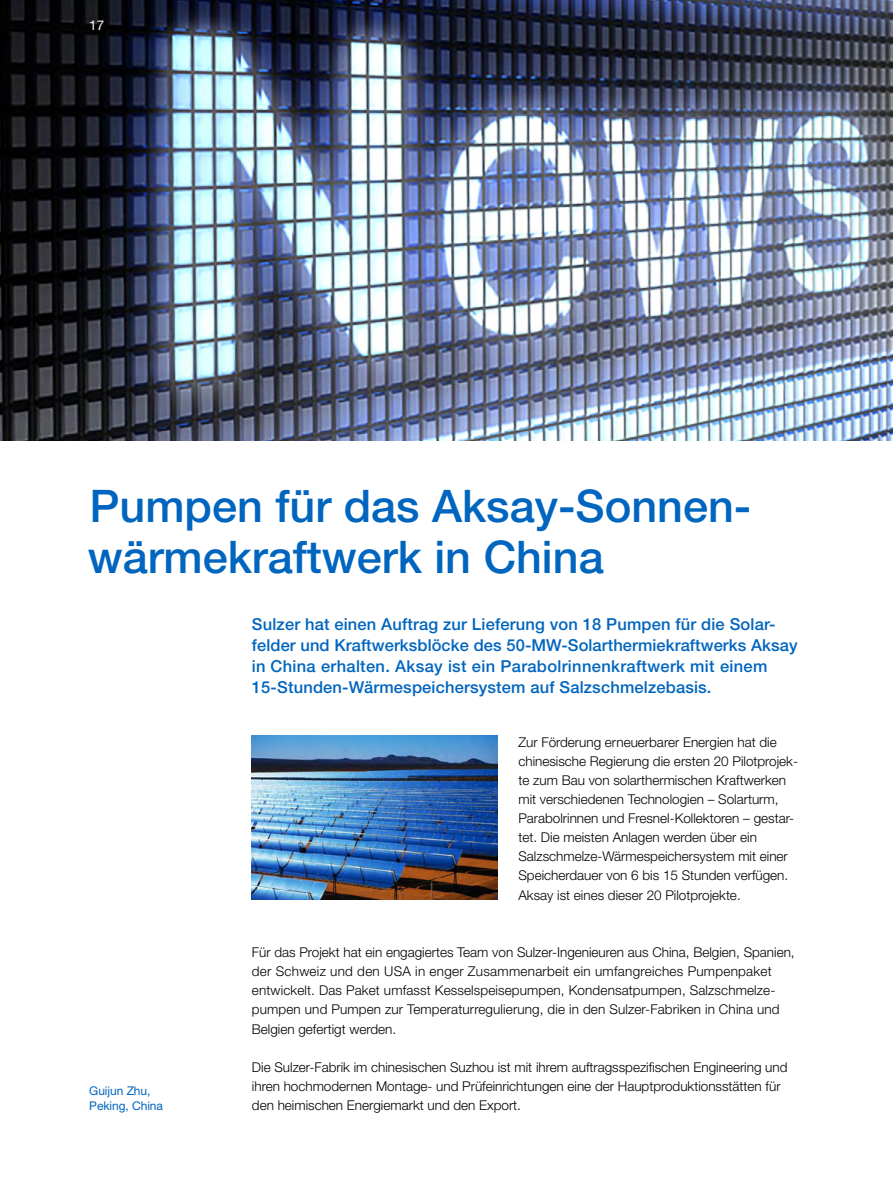
<style>
.page{position:relative;width:893px;height:1191px;background:#fff}
.page>*{position:absolute;margin:0;border:0;box-sizing:border-box;transform-origin:0 0}
.t1{font:500 45px/51px "Helvetica Neue LT Std";color:#0065bf}
.t2{font:500 16.5px/21px "Helvetica Neue LT Std";letter-spacing:.01em;color:#0065bf}
.t3{font:300 13.5px/19.2px "Helvetica Neue LT Std";color:#000}
.t4{font:13.5px "Helvetica Neue LT Std";color:#fff}
.t5{font:12px/15px "Helvetica Neue LT Std";letter-spacing:-.005em;color:#0065bf}
</style>
<div class="page">
<img style="left:0;top:0;width:893px;height:440px">
<img style="left:252px;top:736px;width:245px;height:163px">
<p class="t4" style="left:89px;top:17px;width:17px">17</p>
<h1 class="t1" style="left:88px;top:479px;width:665px">Pumpen für das Aksay-Sonnen&shy;wärmekraftwerk in China</h1>
<p class="t2" style="left:252px;top:613px;width:547px">Sulzer hat einen Auftrag zur Lieferung von 18 Pumpen für die Solar&shy;felder und Kraftwerksblöcke des 50-MW-Solarthermiekraftwerks Aksay in China erhalten. Aksay ist ein Parabolrinnenkraftwerk mit einem 15-Stunden-Wärmespeichersystem auf Salzschmelzebasis.</p>
<p class="t5" style="left:89px;top:1083px;width:75px">Guijun Zhu,<br>Peking, China</p>
<p class="t3" style="left:518px;top:732px;width:281px">Zur Förderung erneuerbarer Energien hat die chinesische Regierung die ersten 20 Pilotprojek&shy;te zum Bau von solarthermischen Kraftwerken mit verschiedenen Technologien – Solarturm, Parabolrinnen und Fresnel-Kollektoren – gestar&shy;tet. Die meisten Anlagen werden über ein Salzschmelze-Wärmespeichersystem mit einer Speicherdauer von 6 bis 15 Stunden verfügen.<br>Aksay ist eines dieser 20 Pilotprojekte.</p>
<p class="t3" style="left:252px;top:942px;width:544px">Für das Projekt hat ein engagiertes Team von Sulzer-Ingenieuren aus China, Belgien, Spanien, der Schweiz und den USA in enger Zusammenarbeit ein umfangreiches Pumpenpaket entwickelt. Das Paket umfasst Kesselspeisepumpen, Kondensatpumpen, Salzschmelze&shy;pumpen und Pumpen zur Temperaturregulierung, die in den Sulzer-Fabriken in China und Belgien gefertigt werden.</p>
<p class="t3" style="left:252px;top:1057px;width:537px">Die Sulzer-Fabrik im chinesischen Suzhou ist mit ihrem auftragsspezifischen Engineering und ihren hochmodernen Montage- und Prüfeinrichtungen eine der Hauptproduktionsstätten für den heimischen Energiemarkt und den Export.</p>
</div>
